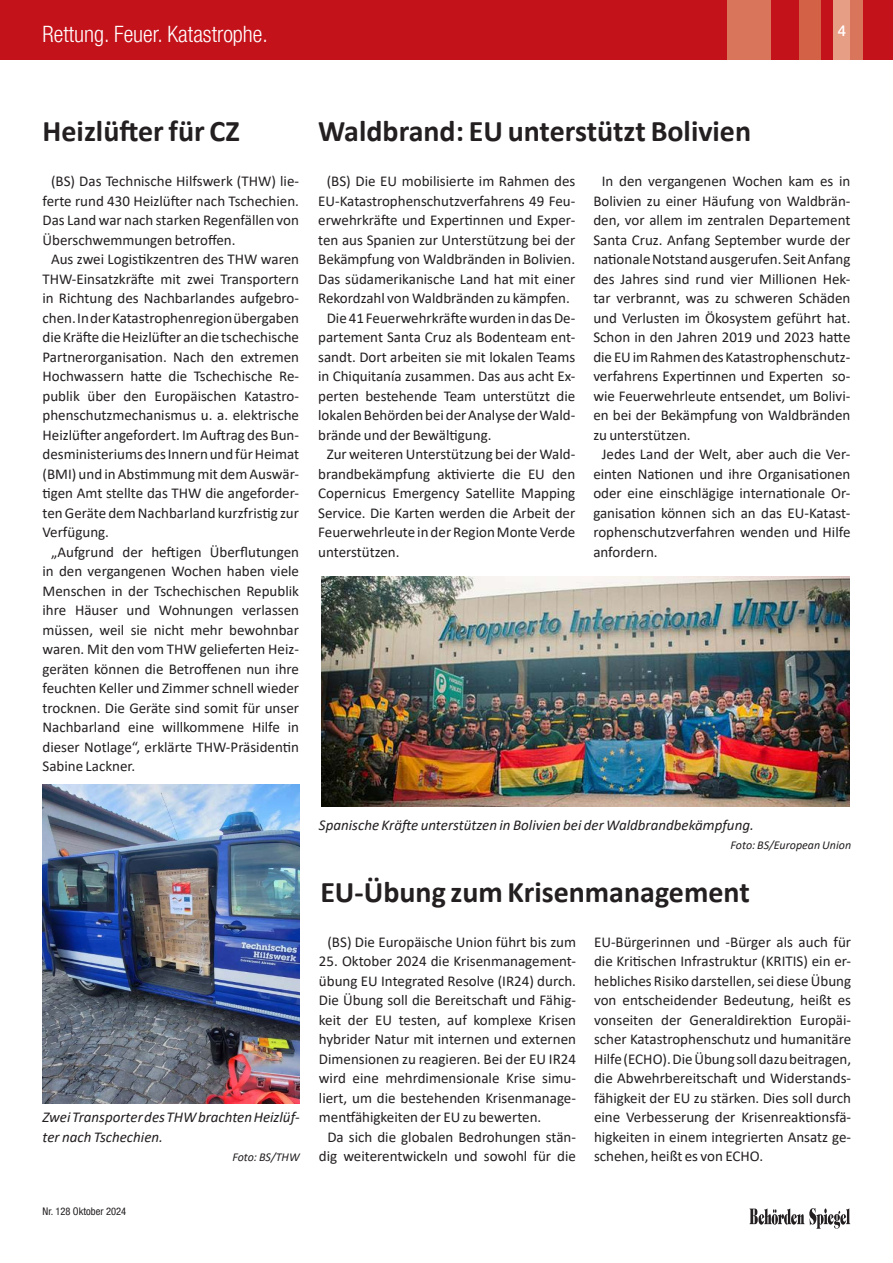
<style>
.page{position:relative;width:893px;height:1263px;background:#fff}
.page>*{position:absolute;margin:0;border:0;box-sizing:border-box;transform-origin:0 0}
.Head_newsletter{font:700 30px "Calibri";color:#231f20}
.t1{font:300 condensed 22.5px "Helvetica Neue LT Pro";color:#fff}
.fliesstext_newsletter{font:15px/19.5px "Calibri";color:#231f20;text-align:justify}
.bildunterschrift{font:italic 15px/19.5px "Calibri";color:#231f20}
.t2{font:500 15px "Helvetica Neue LT Pro";color:#fff}
.bildunterschrift-2{font:italic 12px "Calibri";color:#231f20}
.t3{font:condensed 10.5px "Helvetica Neue LT Pro";color:#231f20}
</style>
<div class="page">
<div style="left:0;top:0;width:893px;height:60px;background:#c4121a"></div>
<div style="left:799px;top:0;width:21px;height:60px;background:#d36146"></div>
<div style="left:727px;top:0;width:43px;height:60px;background:#d9755a"></div>
<div style="left:833px;top:0;width:24px;height:60px;background:#e69e85"></div>
<div style="left:850px;top:0;width:13px;height:60px;background:#d9755a"></div>
<svg style="left:749px;top:1208px;width:101px;height:21px"></svg>
<img style="left:43px;top:784px;width:257px;height:319px">
<img style="left:322px;top:576px;width:528px;height:231px">
<h2 class="t1" style="left:43px;top:20px;width:227px">Rettung. Feuer. Katastrophe.</h2>
<p class="t2" style="left:838px;top:22px;width:10px">4</p>
<p class="Head_newsletter" style="left:43px;top:110px;width:199px">Heizlüfter für CZ</p>
<p class="fliesstext_newsletter" style="left:43px;top:171px;width:258px;text-indent:9px">(BS) Das Technische Hilfswerk (THW) lie&shy;ferte rund 430 Heizlüfter nach Tschechien.<br>Das Land war nach starken Regenfällen von Überschwemmungen betroffen.</p>
<p class="fliesstext_newsletter" style="left:43px;top:249px;width:258px;text-indent:9px">Aus zwei Logistikzentren des THW waren THW-Einsatzkräfte mit zwei Transportern in Richtung des Nachbarlandes aufgebro&shy;chen. In der Katastrophenregion übergaben die Kräfte die Heizlüfter an die tschechische Partnerorganisation. Nach den extremen Hochwassern hatte die Tschechische Re&shy;publik über den Europäischen Katastro&shy;phenschutzmechanismus u. a. elektrische Heizlüfter angefordert. Im Auftrag des Bun&shy;desministeriums des Innern und für Heimat (BMI) und in Abstimmung mit dem Auswär&shy;tigen Amt stellte das THW die angeforder&shy;ten Geräte dem Nachbarland kurzfristig zur Verfügung.</p>
<p class="fliesstext_newsletter" style="left:43px;top:541px;width:258px;text-indent:9px">„Aufgrund der heftigen Überflutungen in den vergangenen Wochen haben viele Menschen in der Tschechischen Republik ihre Häuser und Wohnungen verlassen müssen, weil sie nicht mehr bewohnbar waren. Mit den vom THW gelieferten Heiz&shy;geräten können die Betroffenen nun ihre feuchten Keller und Zimmer schnell wieder trocknen. Die Geräte sind somit für unser Nachbarland eine willkommene Hilfe in dieser Notlage“, erklärte THW-Präsidentin Sabine Lackner.</p>
<p class="Head_newsletter" style="left:318px;top:110px;width:434px">Waldbrand: EU unterstützt Bolivien</p>
<p class="fliesstext_newsletter" style="left:318px;top:171px;width:259px;text-align:center">(BS) Die EU mobilisierte im Rahmen des EU-Katastrophenschutzverfahrens 49 Feu&shy;erwehrkräfte und Expertinnen und Exper&shy;ten aus Spanien zur Unterstützung bei der Bekämpfung von Waldbränden in Bolivien.<br>Das südamerikanische Land hat mit einer Rekordzahl von Waldbränden zu kämpfen.</p>
<p class="fliesstext_newsletter" style="left:318px;top:307px;width:259px;text-indent:9px">Die 41 Feuerwehrkräfte wurden in das De&shy;partement Santa Cruz als Bodenteam ent&shy;sandt. Dort arbeiten sie mit lokalen Teams in Chiquitanía zusammen. Das aus acht Ex&shy;perten bestehende Team unterstützt die lokalen Behörden bei der Analyse der Wald&shy;brände und der Bewältigung.</p>
<p class="fliesstext_newsletter" style="left:318px;top:444px;width:259px;text-indent:9px">Zur weiteren Unterstützung bei der Wald&shy;brandbekämpfung aktivierte die EU den Copernicus Emergency Satellite Mapping Service. Die Karten werden die Arbeit der Feuerwehrleute in der Region Monte Verde unterstützen.</p>
<p class="fliesstext_newsletter" style="left:593px;top:171px;width:259px;text-indent:9px">In den vergangenen Wochen kam es in Bolivien zu einer Häufung von Waldbrän&shy;den, vor allem im zentralen Departement Santa Cruz. Anfang September wurde der nationale Notstand ausgerufen. Seit Anfang des Jahres sind rund vier Millionen Hek&shy;tar verbrannt, was zu schweren Schäden und Verlusten im Ökosystem geführt hat.<br>Schon in den Jahren 2019 und 2023 hatte die EU im Rahmen des Katastrophenschutz&shy;verfahrens Expertinnen und Experten so&shy;wie Feuerwehrleute entsendet, um Bolivi&shy;en bei der Bekämpfung von Waldbränden zu unterstützen.</p>
<p class="fliesstext_newsletter" style="left:593px;top:444px;width:259px;text-indent:9px">Jedes Land der Welt, aber auch die Ver&shy;einten Nationen und ihre Organisationen oder eine einschlägige internationale Or&shy;ganisation können sich an das EU-Katast&shy;rophenschutzverfahren wenden und Hilfe anfordern.</p>
<p class="bildunterschrift" style="left:43px;top:1107px;width:259px">Zwei Transporter des THW brachten Heizlüf&shy;ter nach Tschechien.</p>
<p class="bildunterschrift-2" style="left:232px;top:1149px;width:69px">Foto: BS/THW</p>
<p class="t3" style="left:43px;top:1205px;width:85px">Nr. 128 Oktober 2024</p>
<p class="bildunterschrift" style="left:319px;top:814px;width:436px">Spanische Kräfte unterstützen in Bolivien bei der Waldbrandbekämpfung.</p>
<p class="bildunterschrift-2" style="left:731px;top:837px;width:122px">Foto: BS/European Union</p>
<p class="Head_newsletter" style="left:320px;top:870px;width:431px">EU-Übung zum Krisenmanagement</p>
<p class="fliesstext_newsletter" style="left:327px;top:931px;width:250px">(BS) Die Europäische Union führt bis zum</p>
<p class="fliesstext_newsletter" style="left:319px;top:951px;width:259px">25. Oktober 2024 die Krisenmanagement&shy;übung EU Integrated Resolve (IR24) durch.<br>Die Übung soll die Bereitschaft und Fähig&shy;keit der EU testen, auf komplexe Krisen hybrider Natur mit internen und externen Dimensionen zu reagieren. Bei der EU IR24 wird eine mehrdimensionale Krise simu&shy;liert, um die bestehenden Krisenmanage&shy;mentfähigkeiten der EU zu bewerten.</p>
<p class="fliesstext_newsletter" style="left:319px;top:1126px;width:259px;text-align:center">Da sich die globalen Bedrohungen stän&shy;dig weiterentwickeln und sowohl für die</p>
<p class="fliesstext_newsletter" style="left:594px;top:931px;width:259px">EU-Bürgerinnen und -Bürger als auch für die Kritischen Infrastruktur (KRITIS) ein er&shy;hebliches Risiko darstellen, sei diese Übung von entscheidender Bedeutung, heißt es vonseiten der Generaldirektion Europäi&shy;scher Katastrophenschutz und humanitäre Hilfe (ECHO). Die Übung soll dazu beitragen, die Abwehrbereitschaft und Widerstands&shy;fähigkeit der EU zu stärken. Dies soll durch eine Verbesserung der Krisenreaktionsfä&shy;higkeiten in einem integrierten Ansatz ge&shy;schehen, heißt es von ECHO.</p>
</div>
